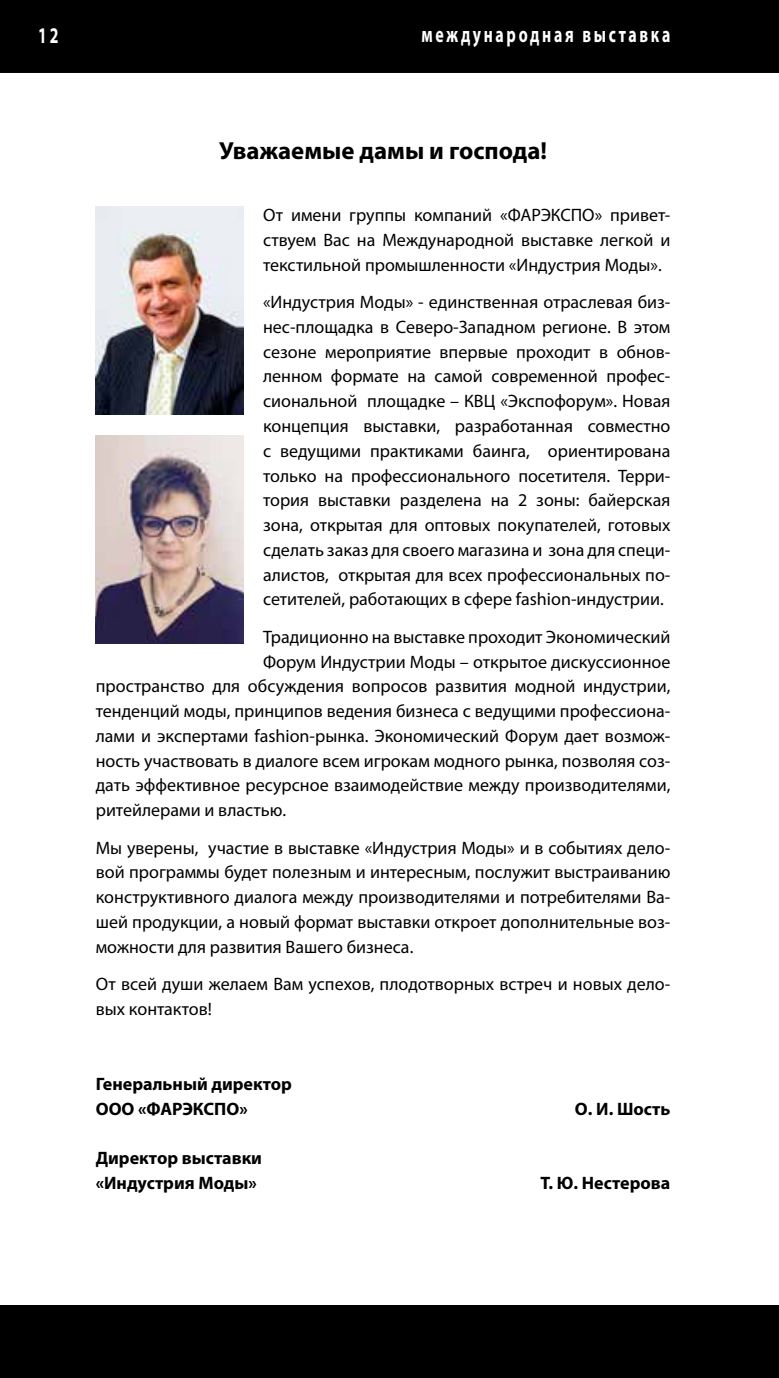
<style>
.page{position:relative;width:779px;height:1378px;background:#fff}
.page>*{position:absolute;margin:0;border:0;box-sizing:border-box;transform-origin:0 0}
.t1{font:700 24.75px "Myriad Pro";color:#000}
.t2{font:700 22.5px "Myriad Pro";letter-spacing:.17em;color:#fff;scale:.7 1}
.t3{font:18px/24.8px "Myriad Pro";color:#000;text-align:justify}
.t4{font:700 18px/24.8px "Myriad Pro";color:#000}
</style>
<div class="page">
<div style="left:0;top:1305px;width:778px;height:73px;background:#000"></div>
<div style="left:0;top:0;width:778px;height:73px;background:#000"></div>
<svg style="left:778px;top:0;width:1px;height:73px"></svg>
<img style="left:96px;top:435px;width:148px;height:208px">
<img style="left:96px;top:206px;width:148px;height:209px">
<p class="t2" style="left:38px;top:20px;width:30px">12</p>
<p class="t2" style="left:421px;top:20px;width:357px">международная выставка</p>
<p class="t1" style="left:219px;top:134px;width:329px">Уважаемые дамы и господа!</p>
<p class="t3" style="left:263px;top:202px;width:408px">От имени группы компаний «ФАРЭКСПО» привет&shy;ствуем Вас на Международной выставке легкой и текстильной промышленности «Индустрия Моды».</p>
<p class="t3" style="left:263px;top:289px;width:408px">«Индустрия Моды» - единственная отраслевая биз&shy;нес-площадка в Северо-Западном регионе. В этом сезоне мероприятие впервые проходит в обнов&shy;ленном формате на самой современной профес&shy;сиональной площадке – КВЦ «Экспофорум». Новая концепция выставки, разработанная совместно с ведущими практиками баинга, ориентирована только на профессионального посетителя. Терри&shy;тория выставки разделена на 2 зоны: байерская зона, открытая для оптовых покупателей, готовых сделать заказ для своего магазина и зона для специ&shy;алистов, открытая для всех профессиональных по&shy;сетителей, работающих в сфере fashion-индустрии.</p>
<p class="t3" style="left:263px;top:624px;width:408px">Традиционно на выставке проходит Экономический</p>
<p class="t3" style="left:263px;top:649px;width:408px">Форум Индустрии Моды – открытое дискуссионное</p>
<p class="t3" style="left:96px;top:673px;width:576px">пространство для обсуждения вопросов развития модной индустрии,</p>
<p class="t3" style="left:96px;top:698px;width:575px">тенденций моды, принципов ведения бизнеса с ведущими профессиона-</p>
<p class="t3" style="left:96px;top:723px;width:576px">лами и экспертами fashion-рынка. Экономический Форум дает возмож-</p>
<p class="t3" style="left:96px;top:748px;width:576px">ность участвовать в диалоге всем игрокам модного рынка, позволяя соз-</p>
<p class="t3" style="left:96px;top:772px;width:575px">дать эффективное ресурсное взаимодействие между производителями,</p>
<p class="t3" style="left:96px;top:797px;width:192px">ритейлерами и властью.</p>
<p class="t3" style="left:96px;top:835px;width:575px">Мы уверены, участие в выставке «Индустрия Моды» и в событиях дело&shy;вой программы будет полезным и интересным, послужит выстраиванию конструктивного диалога между производителями и потребителями Ва&shy;шей продукции, а новый формат выставки откроет дополнительные воз&shy;можности для развития Вашего бизнеса.</p>
<p class="t3" style="left:96px;top:971px;width:575px">От всей души желаем Вам успехов, плодотворных встреч и новых дело&shy;вых контактов!</p>
<p class="t4" style="left:96px;top:1071px;width:198px">Генеральный директор<br>ООО «ФАРЭКСПО»</p>
<p class="t4" style="left:96px;top:1145px;width:168px">Директор выставки «Индустрия Моды»</p>
<p class="t4" style="left:574px;top:1095px;width:97px">О. И. Шость</p>
<p class="t4" style="left:540px;top:1170px;width:131px">Т. Ю. Нестерова</p>
</div>
